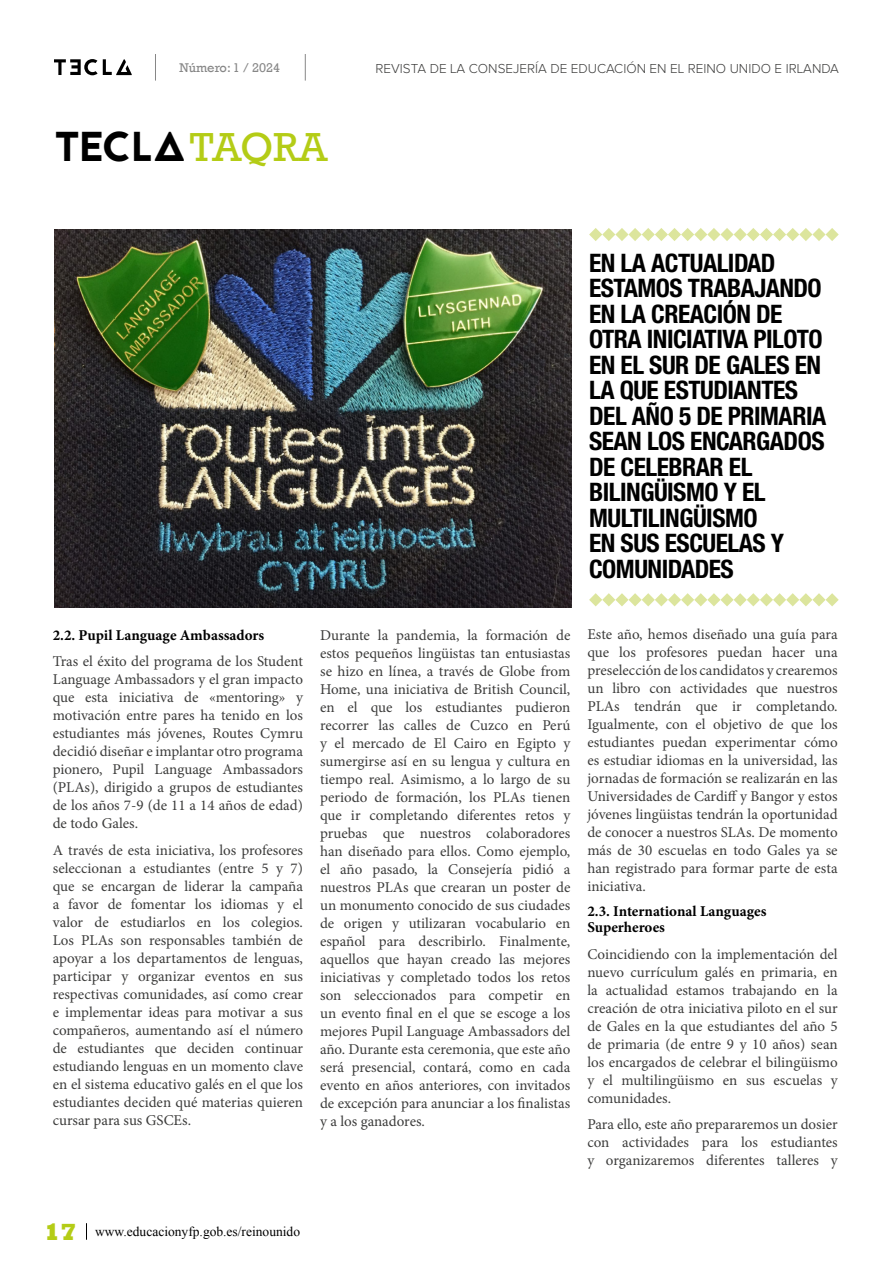
<style>
.page{position:relative;width:893px;height:1263px;background:#fff}
.page>*{position:absolute;margin:0;border:0;box-sizing:border-box;transform-origin:0 0}
.t1{font:41.7px "Jaapokkienchance";letter-spacing:-.02em;color:#000}
.t2{font:700 condensed 25.5px/25.5px "Helvetica Neue LT Std";letter-spacing:-.02em;color:#000}
.t3{font:15px/18px "Minion Pro";color:#3c3c3b;text-align:justify}
.t4{font:700 15px/16.5px "Minion Pro";color:#000}
.t5{font:300 13.5px "Proxima Nova A";color:#3c3c3b}
.t6{font:13.5px "Times New Roman";color:#000}
.t7{font:12.9px "Rockwell";color:#878787}
.s1{font-family:"Rockwell";font-size:41.55px;color:#b4cc16}
.s2{font-family:"Rockwell";font-weight:800;font-size:24px;color:#b4cc16}
</style>
<div class="page">
<svg style="left:86px;top:1223px;width:1px;height:17px"></svg>
<svg style="left:155px;top:54px;width:1px;height:27px"></svg>
<svg style="left:54px;top:59px;width:78px;height:16px"></svg>
<svg style="left:305px;top:54px;width:1px;height:27px"></svg>
<img style="left:54px;top:230px;width:518px;height:378px">
<svg style="left:589px;top:228px;width:250px;height:13px"></svg>
<svg style="left:589px;top:593px;width:250px;height:13px"></svg>
<p class="t7" style="left:179px;top:60px;width:102px">Número: 1 / 2024</p>
<p class="t5" style="left:375px;top:61px;width:465px">REVISTA DE LA CONSEJERÍA DE EDUCACIÓN EN EL REINO UNIDO E IRLANDA</p>
<h1 class="t1" style="left:54px;top:117px;width:275px">TECLA<span class="s1">TAQRA</span></h1>
<h2 class="t2" style="left:589px;top:250px;width:239px">EN LA ACTUALIDAD<br>ESTAMOS TRABAJANDO<br>EN LA CREACIÓN DE<br>OTRA INICIATIVA PILOTO<br>EN EL SUR DE GALES EN<br>LA QUE ESTUDIANTES<br>DEL AÑO 5 DE PRIMARIA<br>SEAN LOS ENCARGADOS<br>DE CELEBRAR EL<br>BILINGÜISMO Y EL<br>MULTILINGÜISMO<br>EN SUS ESCUELAS Y<br>COMUNIDADES</h2>
<p class="t4" style="left:53px;top:626px;width:213px">2.2. Pupil Language Ambassadors</p>
<p class="t3" style="left:53px;top:652px;width:252px">Tras el éxito del programa de los Student Language Ambassadors y el gran impacto que esta iniciativa de «mentoring» y motivación entre pares ha tenido en los estudiantes más jóvenes, Routes Cymru decidió diseñar e implantar otro programa pionero, Pupil Language Ambassadors (PLAs), dirigido a grupos de estudiantes de los años 7-9 (de 11 a 14 años de edad) de todo Gales.</p>
<p class="t3" style="left:53px;top:841px;width:252px">A través de esta iniciativa, los profesores seleccionan a estudiantes (entre 5 y 7) que se encargan de liderar la campaña a favor de fomentar los idiomas y el valor de estudiarlos en los colegios.<br>Los PLAs son responsables también de apoyar a los departamentos de lenguas, participar y organizar eventos en sus respectivas comunidades, así como crear e implementar ideas para motivar a sus compañeros, aumentando así el número de estudiantes que deciden continuar estudiando lenguas en un momento clave en el sistema educativo galés en el que los estudiantes deciden qué materias quieren cursar para sus GSCEs.</p>
<p class="t3" style="left:320px;top:626px;width:252px">Durante la pandemia, la formación de estos pequeños lingüistas tan entusiastas se hizo en línea, a través de Globe from Home, una iniciativa de British Council, en el que los estudiantes pudieron recorrer las calles de Cuzco en Perú y el mercado de El Cairo en Egipto y sumergirse así en su lengua y cultura en tiempo real. Asimismo, a lo largo de su periodo de formación, los PLAs tienen que ir completando diferentes retos y pruebas que nuestros colaboradores han diseñado para ellos. Como ejemplo, el año pasado, la Consejería pidió a nuestros PLAs que crearan un poster de un monumento conocido de sus ciudades de origen y utilizaran vocabulario en español para describirlo. Finalmente, aquellos que hayan creado las mejores iniciativas y completado todos los retos son seleccionados para competir en un evento final en el que se escoge a los mejores Pupil Language Ambassadors del año. Durante esta ceremonia, que este año será presencial, contará, como en cada evento en años anteriores, con invitados de excepción para anunciar a los finalistas y a los ganadores.</p>
<p class="t3" style="left:587px;top:625px;width:252px">Este año, hemos diseñado una guía para que los profesores puedan hacer una preselección de los candidatos y crearemos un libro con actividades que nuestros PLAs tendrán que ir completando.<br>Igualmente, con el objetivo de que los estudiantes puedan experimentar cómo es estudiar idiomas en la universidad, las jornadas de formación se realizarán en las Universidades de Cardiff y Bangor y estos jóvenes lingüistas tendrán la oportunidad de conocer a nuestros SLAs. De momento más de 30 escuelas en todo Gales ya se han registrado para formar parte de esta iniciativa.</p>
<p class="t4" style="left:587px;top:902px;width:181px">2.3. International Languages<br>Superheroes</p>
<p class="t3" style="left:587px;top:945px;width:252px">Coincidiendo con la implementación del nuevo currículum galés en primaria, en la actualidad estamos trabajando en la creación de otra iniciativa piloto en el sur de Gales en la que estudiantes del año 5 de primaria (de entre 9 y 10 años) sean los encargados de celebrar el bilingüismo y el multilingüismo en sus escuelas y comunidades.</p>
<p class="t3" style="left:587px;top:1115px;width:252px">Para ello, este año prepararemos un dosier con actividades para los estudiantes y organizaremos diferentes talleres y</p>
<p class="t6" style="left:44px;top:1222px;width:258px"><span class="s2">17</span> www.educacionyfp.gob.es/reinounido</p>
</div>
